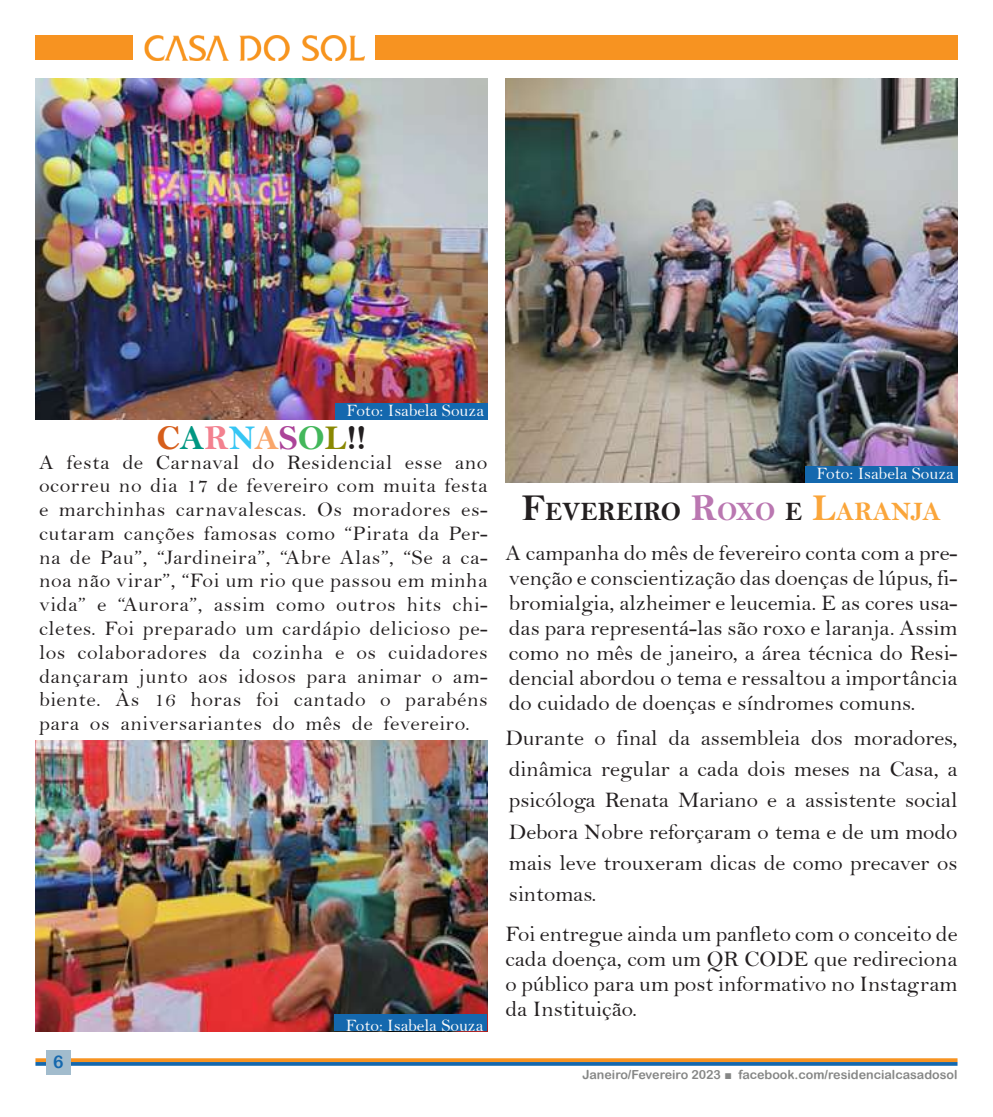
<style>
.page{position:relative;width:993px;height:1117px;background:#fff}
.page>*{position:absolute;margin:0;border:0;box-sizing:border-box;transform-origin:0 0}
.t1{font:35px "Bell MT Bold";color:#231f20}
.t2{font:26.75px "Bell MT Bold";color:#231f20}
.t3{font:22.25px/25px "Bell";color:#231f20;text-align:justify}
.t4{font:20.88px/23.8px "Bell";letter-spacing:.03em;color:#231f20;text-align:justify}
.t5{font:17.5px "Bell";color:#fafafa}
.t6{font:17.5px "Arial Rounded MT Bold";color:#1468ae}
.t7{font:12.5px "Arial Rounded MT Bold";color:#868786}
.s1{color:#d65e1b}
.s2{color:#009782}
.s3{color:#f3818f}
.s4{color:#36c6f4}
.s5{color:#f9a66b}
.s6{color:#ac4499}
.s7{color:#43b75b}
.s8{color:#8a8802}
.s9{font-size:38.25px}
.s10{font-size:38.25px;color:#ba77b1}
.s11{color:#ba77b1}
.s12{font-size:38.25px;color:#faa53a}
.s13{color:#faa53a}
.s14{font-family:"Arial"}
</style>
<div class="page">
<svg style="left:35px;top:1061px;width:922px;height:4px"></svg>
<svg style="left:35px;top:1058px;width:922px;height:3px;fill:#f79321"></svg>
<div style="left:46px;top:1049px;width:25px;height:25px;background:#a2bccd"></div>
<img style="left:144px;top:35px;width:221px;height:25px">
<div style="left:35px;top:35px;width:98px;height:25px;background:#f79321"></div>
<div style="left:375px;top:35px;width:582px;height:25px;background:#f79321"></div>
<img style="left:35px;top:78px;width:452px;height:341px">
<img style="left:505px;top:78px;width:452px;height:404px">
<img style="left:35px;top:740px;width:452px;height:291px">
<div style="left:334px;top:1013px;width:153px;height:17px;background:#1468ae"></div>
<div style="left:335px;top:403px;width:152px;height:16px;background:#1468ae"></div>
<div style="left:804px;top:466px;width:153px;height:16px;background:#1468ae"></div>
<p class="t5" style="left:346px;top:400px;width:139px">Foto: Isabela Souza</p>
<h1 class="t1" style="left:157px;top:416px;width:211px"><span class="s1">C</span><span class="s2">A</span><span class="s3">R</span><span class="s4">N</span><span class="s5">A</span><span class="s6">S</span><span class="s7">O</span><span class="s8">L</span>!!</h1>
<p class="t4" style="left:39px;top:450px;width:450px">A festa de Carnaval do Residencial esse ano ocorreu no dia 17 de fevereiro com muita festa e marchinhas carnavalescas. Os moradores es&shy;cutaram canções famosas como “Pirata da Per&shy;na de Pau”, “Jardineira”, “Abre Alas”, “Se a ca&shy;noa não virar”, “Foi um rio que passou em minha vida” e “Aurora”, assim como outros hits chi&shy;cletes. Foi preparado um cardápio delicioso pe&shy;los colaboradores da cozinha e os cuidadores dançaram junto aos idosos para animar o am&shy;biente. Às 16 horas foi cantado o parabéns para os aniversariantes do mês de fevereiro.</p>
<p class="t6" style="left:53px;top:1051px;width:12px">6</p>
<p class="t5" style="left:346px;top:1014px;width:139px">Foto: Isabela Souza</p>
<p class="t5" style="left:816px;top:463px;width:139px">Foto: Isabela Souza</p>
<p class="t2" style="left:522px;top:495px;width:420px"><span class="s9">F</span>EVEREIRO <span class="s10">R</span><span class="s11">OXO</span> E <span class="s12">L</span><span class="s13">ARANJA</span></p>
<p class="t3" style="left:505px;top:540px;width:453px">A campanha do mês de fevereiro conta com a pre&shy;venção e conscientização das doenças de lúpus, fi&shy;bromialgia, alzheimer e leucemia. E as cores usa&shy;das para representá-las são roxo e laranja. Assim como no mês de janeiro, a área técnica do Resi&shy;dencial abordou o tema e ressaltou a importância do cuidado de doenças e síndromes comuns.</p>
<p class="t3" style="left:505px;top:721px;width:453px;line-height:31.2px">Durante o final da assembleia dos moradores, dinâmica regular a cada dois meses na Casa, a psicóloga Renata Mariano e a assistente social Debora Nobre reforçaram o tema e de um modo mais leve trouxeram dicas de como precaver os sintomas.</p>
<p class="t3" style="left:505px;top:921px;width:453px">Foi entregue ainda um panfleto com o conceito de cada doença, com um QR CODE que redireciona o público para um post informativo no Instagram da Instituição.</p>
<p class="t7" style="left:582px;top:1066px;width:376px">Janeiro/Fevereiro 2023 <span class="s14">■</span> facebook.com/residencialcasadosol</p>
</div>
